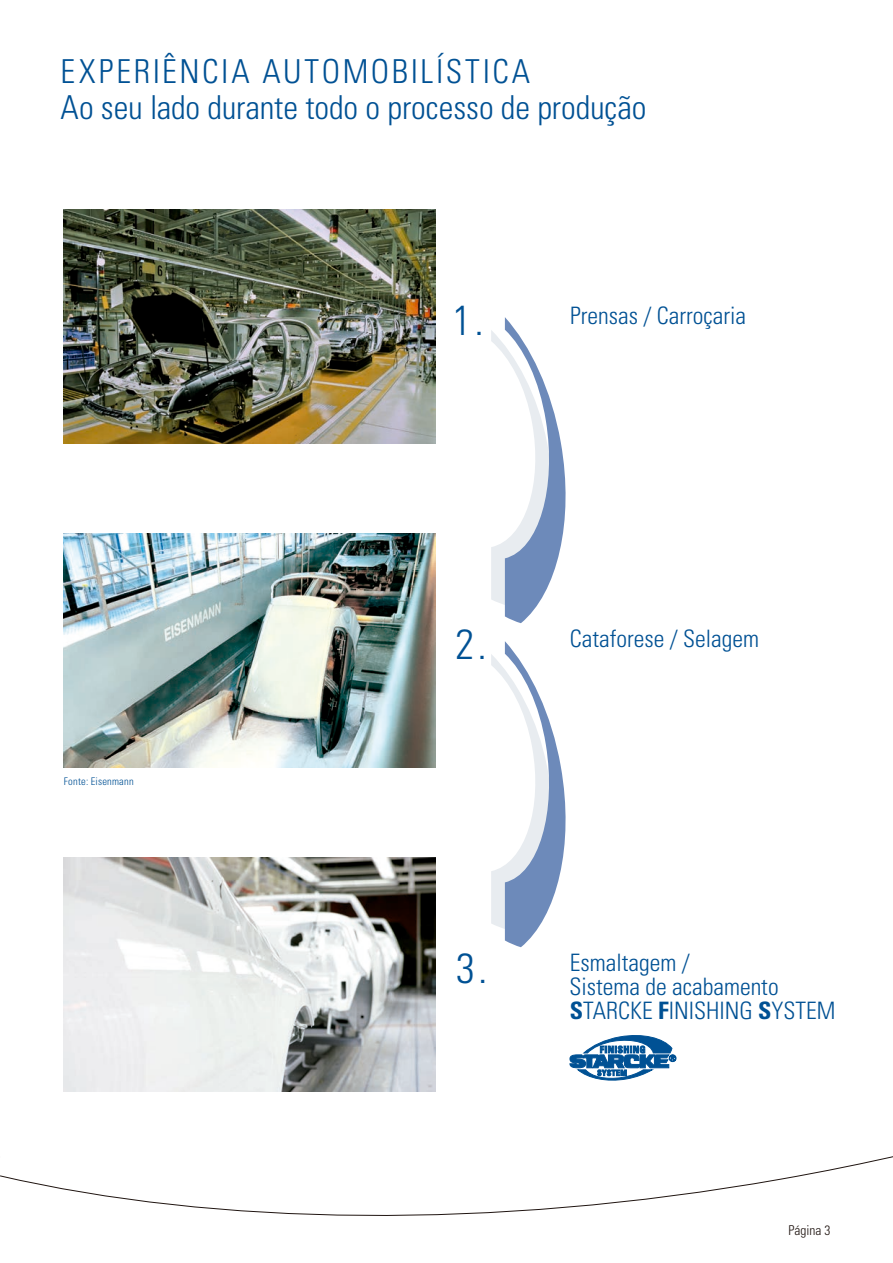
<style>
.page{position:relative;width:893px;height:1263px;background:#fff}
.page>*{position:absolute;margin:0;border:0;box-sizing:border-box;transform-origin:0 0}
.Subline{font:300 condensed 42px "Univers LT Std";color:#005194}
.Headline{font:300 condensed 33px "Univers LT Std";color:#005194}
.Headline-2{font:300 condensed 33px "Univers LT Std";letter-spacing:.075em;color:#005194}
.Subline-2{font:300 condensed 24px "Univers LT Std";color:#005194}
.Paginierung{font:300 condensed 13.5px "Univers LT Std";color:#1f1410}
.Headline-3{font:300 condensed 10.5px "Univers LT Std";letter-spacing:.02em;color:#005194}
.s1{font-weight:700}
</style>
<div class="page">
<img style="left:64px;top:209px;width:372px;height:234px">
<img style="left:64px;top:533px;width:372px;height:234px">
<img style="left:64px;top:857px;width:372px;height:234px">
<svg style="left:491px;top:317px;width:75px;height:306px"></svg>
<svg style="left:491px;top:641px;width:75px;height:306px"></svg>
<svg style="left:570px;top:1035px;width:106px;height:45px"></svg>
<svg style="left:0;top:1156px;width:893px;height:60px"></svg>
<p class="Headline-2" style="left:61px;top:52px;width:471px">EXPERIÊNCIA AUTOMOBILÍSTICA</p>
<p class="Headline" style="left:61px;top:88px;width:587px">Ao seu lado durante todo o processo de produção</p>
<p class="Headline-3" style="left:64px;top:775px;width:71px">Fonte: Eisenmann</p>
<p class="Subline" style="left:452px;top:295px;width:33px">1.</p>
<p class="Subline-2" style="left:570px;top:301px;width:177px">Prensas / Carroçaria</p>
<p class="Subline" style="left:455px;top:619px;width:33px">2.</p>
<p class="Subline-2" style="left:570px;top:624px;width:191px">Cataforese / Selagem</p>
<p class="Subline" style="left:456px;top:943px;width:33px">3.</p>
<p class="Subline-2" style="left:570px;top:948px;width:121px">Esmaltagem /</p>
<p class="Subline-2" style="left:569px;top:972px;width:211px">Sistema de acabamento</p>
<p class="Subline-2" style="left:570px;top:996px;width:267px"><span class="s1">S</span>TARCKE <span class="s1">F</span>INISHING <span class="s1">S</span>YSTEM</p>
<p class="Paginierung" style="left:788px;top:1222px;width:43px">Página 3</p>
</div>
